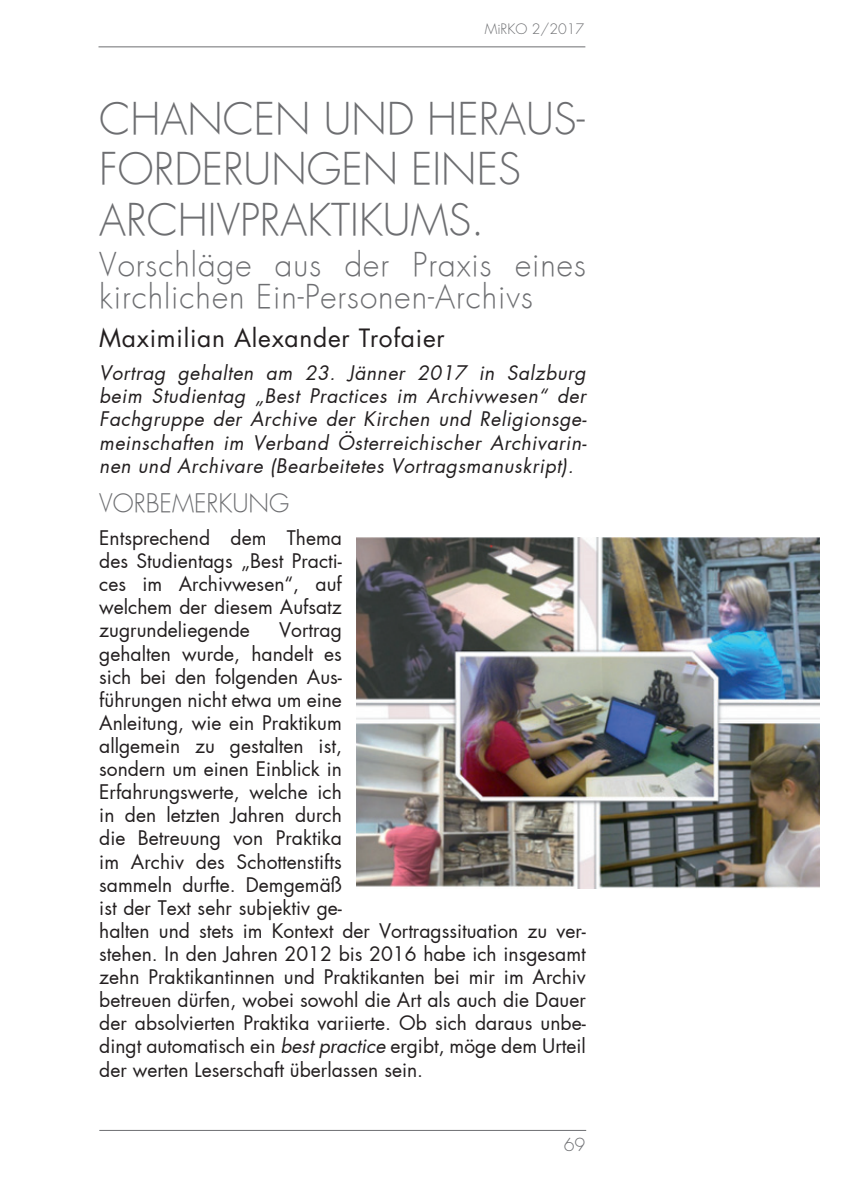
<style>
.page{position:relative;width:844px;height:1191px;background:#fff}
.page>*{position:absolute;margin:0;border:0;box-sizing:border-box;transform-origin:0 0}
.t1{font:300 42px/50.4px "Futura";color:#6d6e71}
.t2{font:300 31.5px/31.5px "Futura";letter-spacing:.03em;color:#6d6e71}
.t3{font:24.5px "Futura";letter-spacing:.03em;color:#231f20}
.t4{font:300 24.5px "Futura";color:#6d6e71}
.t5{font:19.25px/23.1px "Futura";color:#231f20;text-align:justify}
.t6{font:italic 19.25px/23.1px "Futura";letter-spacing:.03em;color:#231f20;text-align:justify}
.t7{font:300 17.5px "Futura";color:#6d6e71}
.t8{font:300 14px "Futura";color:#6d6e71}
.s1{font-style:italic}
</style>
<div class="page">
<hr style="left:99px;top:1130px;width:487px;height:1px;background:#6d6e71">
<hr style="left:98px;top:47px;width:487px;height:1px;background:#6d6e71">
<img style="left:357px;top:537px;width:462px;height:351px">
<p class="t8" style="left:484px;top:20px;width:101px">MiRKO 2/2017</p>
<h1 class="t1" style="left:99px;top:94px;width:487px">CHANCEN UND H ERAUS-<br>FORDERUNGEN EINES<br>ARC HIVPRAKTIKUMS.</h1>
<h2 class="t2" style="left:99px;top:249px;width:488px">VORSCHLÄGE AUS DER PRAXIS EINES<br>KIRCHLICHEN EIN-PERSONEN-ARCHIVS</h2>
<p class="t3" style="left:99px;top:322px;width:347px">Maximilian Alexander Trofaier</p>
<p class="t6" style="left:99px;top:361px;width:488px">Vortrag gehalten am 23. Jänner 2017 in Salzburg beim Studientag „Best Practices im Archivwesen“ der Fachgruppe der Archive der Kirchen und Religionsge&shy;meinschaften im Verband Österreichischer Archivarin&shy;nen und Archivare (Bearbeitetes Vortragsmanuskript).</p>
<p class="t4" style="left:99px;top:487px;width:192px">VORBEMERKUNG</p>
<p class="t5" style="left:99px;top:526px;width:244px">Entsprechend dem Thema des Studientags „Best Practi&shy;ces im Archivwesen“, auf welchem der diesem Aufsatz zugrundeliegende</p>
<p class="t5" style="left:99px;top:618px;width:488px;text-align:left;text-indent:180px">Vortrag<br>gehalten wurde, handelt es<br>sich bei den folgenden Aus-<br>führungen nicht etwa um eine<br>Anleitung, wie ein Praktikum<br>allgemein zu gestalten ist,<br>sondern um einen Einblick in<br>Erfahrungswerte, welche ich<br>in den letzten Jahren durch<br>die Betreuung von Praktika<br>im Archiv des Schottenstifts<br>sammeln durfte. Demgemäß<br>ist der Text sehr subjektiv ge-<br>halten und stets im Kontext der Vortragssituation zu ver&shy;stehen. In den Jahren 2012 bis 2016 habe ich insgesamt zehn Praktikantinnen und Praktikanten bei mir im Archiv betreuen dürfen, wobei sowohl die Art als auch die Dauer der absolvierten Praktika variierte. Ob sich daraus unbe&shy;dingt automatisch ein <span class="s1">best practice</span> ergibt, möge dem Urteil der werten Leserschaft überlassen sein.</p>
<p class="t7" style="left:563px;top:1134px;width:23px">69</p>
</div>
